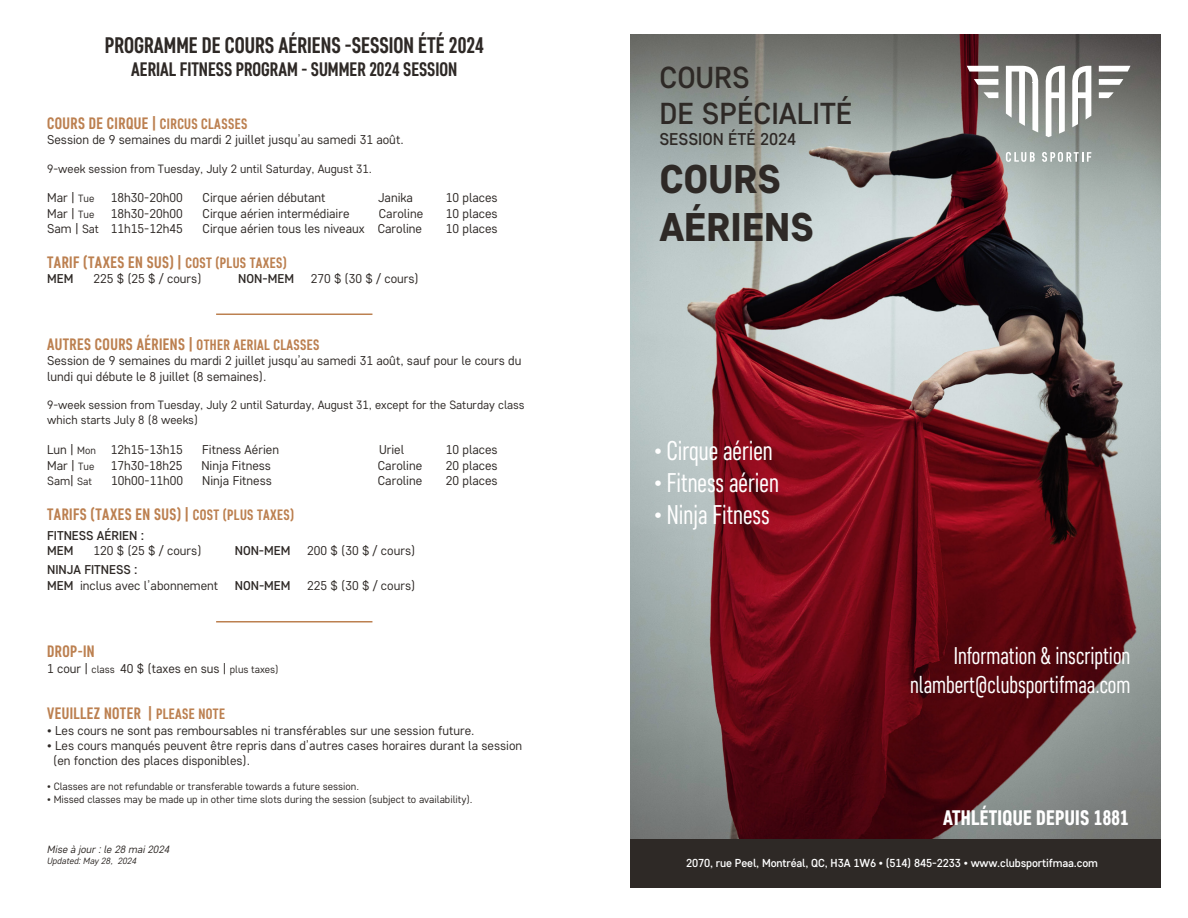
<style>
.page{position:relative;width:1188px;height:918px;background:#fff}
.page>*{position:absolute;margin:0;border:0;box-sizing:border-box;transform-origin:0 0}
.t1{font:800 39.9px/48px "Core Sans D65";letter-spacing:-.01em;color:#2e2926}
.t2{font:500 30.3px/36.3px "Core Sans D45";color:#2e2926}
.t3{font:27px "Core Sans D37 Cn";color:#fff}
.t4{font:24.15px/29px "Core Sans D37 Cn";color:#fff;text-align:right}
.t5{font:700 22.5px "Core Sans D57 Cn";color:#2e2926}
.t6{font:800 21px "Core Sans D67 Cn";letter-spacing:.015em;color:#fff}
.t7{font:700 19.5px "Core Sans D57 Cn";color:#2e2926}
.t8{font:500 16.95px "Core Sans D45";color:#2e2926}
.t9{font:700 16.5px "Core Sans D57 Cn";letter-spacing:.025em;color:#bc8050}
.t10{font:12.75px/15.3px "Core Sans D35";color:#2e2926}
.t11{font:500 12.75px/15.3px "Core Sans D45";color:#2e2926}
.t12{font:12px/14.4px "Core Sans D35";color:#2e2926}
.t13{font:500 11.55px "Core Sans D45";letter-spacing:-.01em;color:#fff}
.t14{font:10.5px "Core Sans D35";color:#2e2926}
.t15{font:italic 10.5px "Core Sans D35";color:#2e2926}
.t16{font:italic 9px "Core Sans D35";color:#2e2926}
.s1{font-size:15px}
.s2{font-size:10.5px}
.s3{font-size:12px}
.s4{font-size:12.75px}
.s5{font-family:"Core Sans D45";font-weight:500}
</style>
<div class="page">
<img style="left:630px;top:34px;width:530px;height:805px">
<div style="left:630px;top:839px;width:530px;height:48px;background:#2e2926"></div>
<svg style="left:967px;top:66px;width:31px;height:6px"></svg>
<svg style="left:1045px;top:66px;width:20px;height:71px"></svg>
<svg style="left:1006px;top:66px;width:32px;height:66px"></svg>
<svg style="left:974px;top:79px;width:24px;height:6px"></svg>
<svg style="left:984px;top:92px;width:14px;height:6px"></svg>
<svg style="left:1099px;top:66px;width:31px;height:6px"></svg>
<svg style="left:1099px;top:79px;width:24px;height:6px"></svg>
<svg style="left:1099px;top:92px;width:15px;height:6px"></svg>
<svg style="left:1006px;top:152px;width:29px;height:10px"></svg>
<svg style="left:1042px;top:152px;width:49px;height:10px"></svg>
<svg style="left:1072px;top:66px;width:19px;height:61px"></svg>
<hr style="left:216px;top:314px;width:156px;height:1px;background:#bc8050">
<hr style="left:216px;top:621px;width:156px;height:2px;background:#bc8050">
<h3 class="t5" style="left:105px;top:32px;width:381px">PROGRAMME DE COURS AÉRIENS -SESSION ÉTÉ 2024</h3>
<h3 class="t7" style="left:131px;top:58px;width:328px">AERIAL FITNESS PROGRAM - SUMMER 2024 SESSION</h3>
<p class="t9" style="left:47px;top:113px;width:202px">COURS DE CIRQUE | <span class="s1">CIRCUS CLASSES</span></p>
<p class="t10" style="left:47px;top:131px;width:358px">Session de 9 semaines du mardi 2 juillet jusqu’au samedi 31 août.</p>
<p class="t12" style="left:47px;top:161px;width:326px">9-week session from Tuesday, July 2 until Saturday, August 31.</p>
<p class="t10" style="left:47px;top:190px;width:49px">Mar | <span class="s2">Tue</span></p>
<p class="t10" style="left:111px;top:190px;width:73px">18h30-20h00</p>
<p class="t10" style="left:203px;top:190px;width:124px">Cirque aérien débutant</p>
<p class="t10" style="left:378px;top:190px;width:36px">Janika</p>
<p class="t10" style="left:446px;top:190px;width:53px">10 places</p>
<p class="t10" style="left:47px;top:205px;width:49px">Mar | <span class="s2">Tue</span></p>
<p class="t10" style="left:111px;top:205px;width:73px">18h30-20h00</p>
<p class="t10" style="left:203px;top:205px;width:149px">Cirque aérien intermédiaire</p>
<p class="t10" style="left:379px;top:205px;width:46px">Caroline</p>
<p class="t10" style="left:446px;top:205px;width:53px">10 places</p>
<p class="t10" style="left:47px;top:221px;width:137px">Sam | <span class="s3">Sat</span> 11h15-12h45</p>
<p class="t10" style="left:203px;top:221px;width:221px">Cirque aérien tous les niveaux Caroline</p>
<p class="t10" style="left:446px;top:221px;width:53px">10 places</p>
<p class="t9" style="left:47px;top:252px;width:241px">TARIF (TAXES EN SUS) | <span class="s1">COST (PLUS TAXES)</span></p>
<p class="t11" style="left:47px;top:271px;width:28px">MEM</p>
<p class="t10" style="left:93px;top:271px;width:110px">225 $ (25 $ / cours)</p>
<p class="t11" style="left:238px;top:271px;width:57px">NON-MEM</p>
<p class="t10" style="left:311px;top:271px;width:110px">270 $ (30 $ / cours)</p>
<p class="t9" style="left:47px;top:334px;width:274px">AUTRES COURS AÉRIENS | <span class="s1">OTHER AERIAL CLASSES</span></p>
<p class="t10" style="left:47px;top:353px;width:476px">Session de 9 semaines du mardi 2 juillet jusqu’au samedi 31 août, sauf pour le cours du lundi qui débute le 8 juillet (8 semaines).</p>
<p class="t12" style="left:47px;top:398px;width:479px">9-week session from Tuesday, July 2 until Saturday, August 31, except for the Saturday class which starts July 8 (8 weeks)</p>
<p class="t10" style="left:47px;top:442px;width:137px">Lun | <span class="s2">Mon</span> 12h15-13h15</p>
<p class="t10" style="left:202px;top:442px;width:78px">Fitness Aérien</p>
<p class="t10" style="left:379px;top:442px;width:27px">Uriel</p>
<p class="t10" style="left:446px;top:442px;width:53px">10 places</p>
<p class="t10" style="left:47px;top:457px;width:49px">Mar | <span class="s2">Tue</span></p>
<p class="t10" style="left:111px;top:457px;width:73px">17h30-18h25</p>
<p class="t10" style="left:201px;top:457px;width:71px">Ninja Fitness</p>
<p class="t10" style="left:378px;top:457px;width:46px">Caroline</p>
<p class="t10" style="left:446px;top:457px;width:53px">20 places</p>
<p class="t12" style="left:47px;top:473px;width:46px">Sam<span class="s4">|</span> <span class="s2">Sat</span></p>
<p class="t10" style="left:111px;top:473px;width:73px">10h00-11h00</p>
<p class="t10" style="left:202px;top:473px;width:71px">Ninja Fitness</p>
<p class="t10" style="left:378px;top:473px;width:46px">Caroline</p>
<p class="t10" style="left:446px;top:473px;width:53px">20 places</p>
<p class="t9" style="left:47px;top:504px;width:249px">TARIFS (TAXES EN SUS) | <span class="s1">COST (PLUS TAXES)</span></p>
<p class="t11" style="left:47px;top:527px;width:99px">FITNESS AÉRIEN :<br>MEM</p>
<p class="t10" style="left:93px;top:542px;width:110px">120 $ (25 $ / cours)</p>
<p class="t11" style="left:235px;top:542px;width:57px">NON-MEM</p>
<p class="t10" style="left:307px;top:542px;width:110px">200 $ (30 $ / cours)</p>
<p class="t11" style="left:47px;top:562px;width:92px">NINJA FITNESS :</p>
<p class="t10" style="left:47px;top:577px;width:173px"><span class="s5">MEM</span> inclus avec l’abonnement</p>
<p class="t11" style="left:235px;top:577px;width:57px">NON-MEM</p>
<p class="t10" style="left:307px;top:577px;width:110px">225 $ (30 $ / cours)</p>
<p class="t9" style="left:47px;top:641px;width:49px">DROP-IN</p>
<p class="t10" style="left:47px;top:660px;width:233px">1 cour | <span class="s2">class</span> 40 $ (taxes en sus | <span class="s2">plus taxes)</span></p>
<p class="t9" style="left:47px;top:704px;width:179px">VEUILLEZ NOTER | <span class="s1">PLEASE NOTE</span></p>
<p class="t10" style="left:47px;top:722px;width:429px">• Les cours ne sont pas remboursables ni transférables sur une session future.</p>
<p class="t10" style="left:53px;top:737px;width:471px;text-indent:-6px">• Les cours manqués peuvent être repris dans d’autres cases horaires durant la session (en fonction des places disponibles).</p>
<p class="t14" style="left:47px;top:780px;width:314px">• Classes are not refundable or transferable towards a future session.</p>
<p class="t14" style="left:47px;top:793px;width:427px">• Missed classes may be made up in other time slots during the session (subject to availability).</p>
<p class="t15" style="left:47px;top:843px;width:124px">Mise à jour : le 28 mai 2024</p>
<p class="t16" style="left:47px;top:855px;width:91px">Updated: May 28, 2024</p>
<h2 class="t2" style="left:659px;top:58px;width:194px">COURS<br>DE SPÉCIALITÉ</h2>
<h3 class="t8" style="left:659px;top:128px;width:138px">SESSION ÉTÉ 2024</h3>
<h1 class="t1" style="left:659px;top:154px;width:156px">COURS<br>AÉRIENS</h1>
<h3 class="t3" style="left:655px;top:434px;width:120px">• Cirque aérien</h3>
<h3 class="t3" style="left:655px;top:466px;width:126px">• Fitness aérien</h3>
<h3 class="t3" style="left:655px;top:499px;width:117px">• Ninja Fitness</h3>
<h3 class="t4" style="left:910px;top:641px;width:222px">Information &amp; inscription nlambert@clubsportifmaa.com</h3>
<h3 class="t6" style="left:943px;top:805px;width:187px">ATHLÉTIQUE DEPUIS 1881</h3>
<p class="t13" style="left:686px;top:856px;width:414px">2070, rue Peel, Montréal, QC, H3A 1W6 • (514) 845-2233 • www.clubsportifmaa.com</p>
</div>
